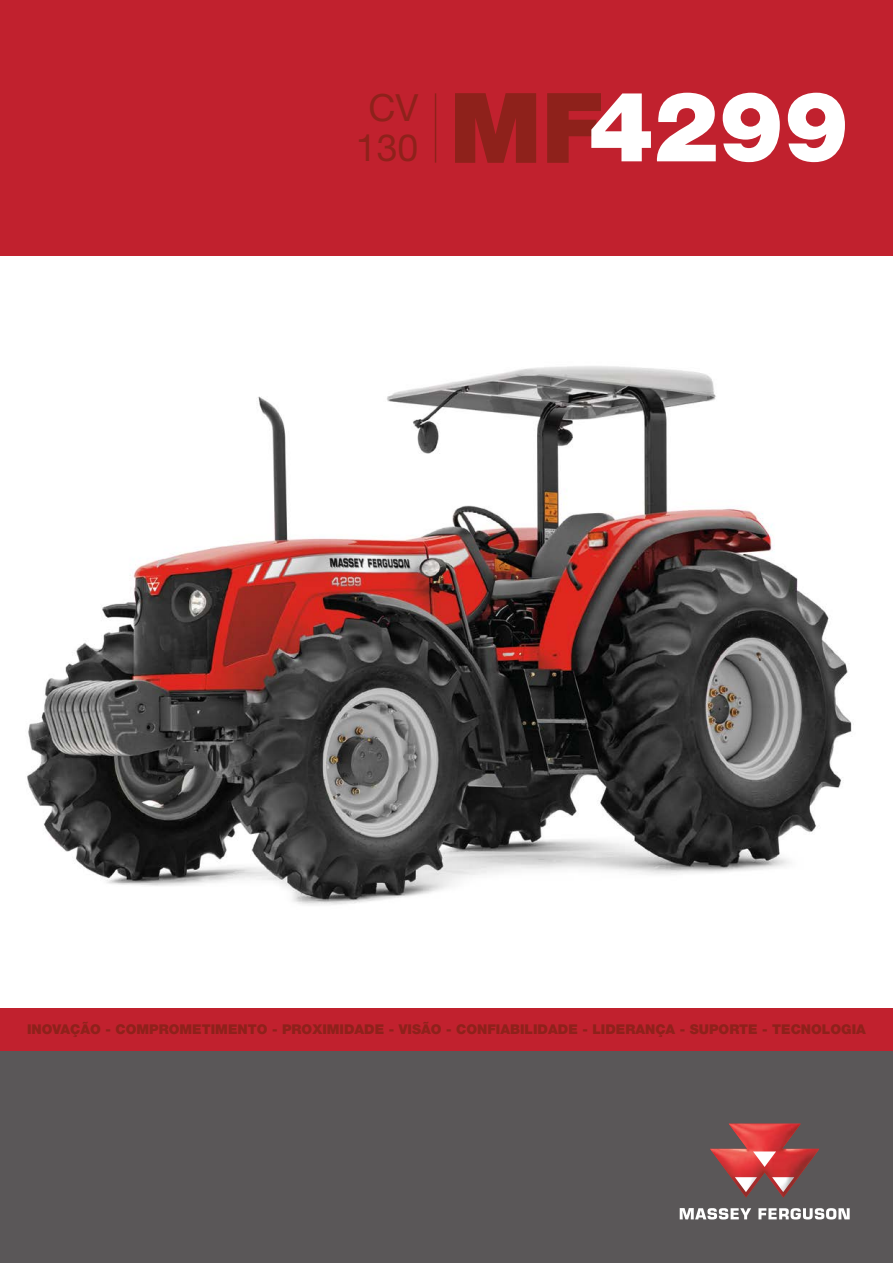
<style>
.page{position:relative;width:893px;height:1263px;background:#fff}
.page>*{position:absolute;margin:0;border:0;box-sizing:border-box;transform-origin:0 0}
.t1{font:900 97.5px "Helvetica Neue LT Std";color:#fff}
.t2{font:37.5px/40.5px "Helvetica Neue LT Std";color:#8e211b;text-align:center}
.t3{font:900 13.5px "Helvetica Neue LT Std";color:#8e211b}
.s1{color:#8e211b}
</style>
<div class="page">
<div style="left:0;top:1050px;width:893px;height:213px;background:#5a5758"></div>
<div style="left:0;top:0;width:893px;height:255px;background:#c1212e"></div>
<div style="left:0;top:1008px;width:893px;height:42px;background:#c1212e"></div>
<svg style="left:680px;top:1208px;width:71px;height:11px"></svg>
<svg style="left:758px;top:1208px;width:92px;height:11px"></svg>
<svg style="left:710px;top:1124px;width:109px;height:73px"></svg>
<img style="left:735px;top:1177px;width:22px;height:15px">
<img style="left:772px;top:1177px;width:22px;height:15px">
<img style="left:27px;top:366px;width:827px;height:539px">
<hr style="left:435px;top:93px;width:1px;height:70px;background:#8e211b">
<h2 class="t2" style="left:356px;top:87px;width:64px">CV<br>130</h2>
<h1 class="t1" style="left:450px;top:68px;width:401px"><span class="s1">mf</span>4299</h1>
<p class="t3" style="left:27px;top:1021px;width:840px">INOVAÇÃO - COMPROMETIMENTO - PROXIMIDADE - VISÃO - CONFIABILIDADE - LIDERANÇA - SUPORTE - TECNOLOGIA</p>
</div>
